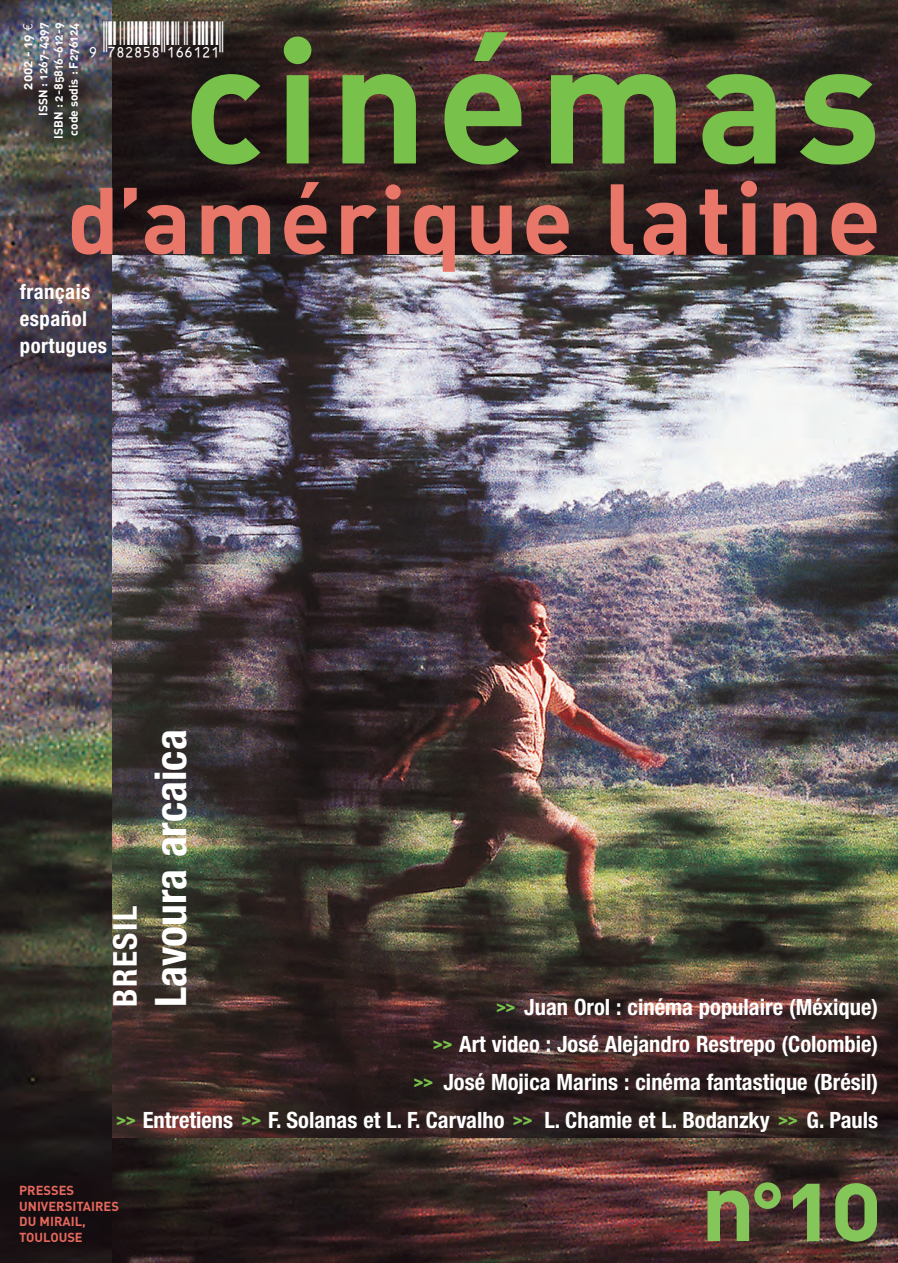
<style>
.page{position:relative;width:898px;height:1263px;background:#fff}
.page>*{position:absolute;margin:0;border:0;box-sizing:border-box;transform-origin:0 0}
.t1{font:169.5px "DIN Bold Alternate";letter-spacing:.055em;color:#78c14b}
.t2{font:96px "DIN Bold Alternate";color:#85c65b}
.t3{font:93px "DIN Bold Alternate";letter-spacing:.04em;color:#e97769}
.t4{font:700 condensed 43.5px "Helvetica Neue";color:#fff}
.t5{font:39.3px "Ean P30 Lfz";color:#fff}
.t6{font:700 condensed 33px "Helvetica Neue";letter-spacing:.05em;color:#fff}
.t7{font:700 condensed 22.5px/37.5px "Helvetica Neue";color:#fff;text-align:right}
.t8{font:700 condensed 20.7px/26.7px "Helvetica Neue";letter-spacing:.025em;color:#fff}
.t9{font:13.5px "DIN Bold Alternate";color:#fff}
.t10{font:12.9px/15.5px "DIN Bold Alternate";color:#e7685d}
.t11{font:12px/15px "DIN Bold Alternate";color:#fff;text-align:justify}
.s1{font-family:"Euro Mono"}
.s2{font-size:99px}
.s3{font-family:"Impact";font-weight:400;font-stretch:normal;font-size:18px;color:#78c14b}
.s4{font-size:72px}
</style>
<div class="page">
<img style="left:112px;top:0;width:785px;height:255px">
<img style="left:112px;top:1137px;width:785px;height:126px">
<img style="left:112px;top:255px;width:785px;height:882px">
<img style="left:0;top:0;width:112px;height:1263px">
<p class="t9" style="left:20px;top:90px;width:68px;rotate:-90deg">2002 - 19 <span class="s1">€</span></p>
<p class="t11" style="left:36px;top:139px;width:117px;text-indent:23px;rotate:-90deg">ISSN : 1267-4397<br>ISBN : 2-85816-612-9 code sodis : F276124</p>
<h3 class="t5" style="left:90px;top:8px;width:135px">-:HSMIPI=V[[VWV:</h3>
<h1 class="t1" style="left:183px;top:6px;width:698px">cinémas</h1>
<h3 class="t3" style="left:67px;top:168px;width:815px">d’amérique <span class="s2">latine</span></h3>
<p class="t8" style="left:20px;top:281px;width:89px">français español portugues</p>
<h3 class="t4" style="left:155px;top:1007px;width:279px;rotate:-90deg">Lavoura arcaica</h3>
<h3 class="t6" style="left:113px;top:1007px;width:103px;rotate:-90deg">BRESIL</h3>
<p class="t7" style="left:116px;top:990px;width:762px"><span class="s3">&gt;&gt;</span> Juan Orol : cinéma populaire (Méxique)<br><span class="s3">&gt;&gt;</span> Art video : José Alejandro Restrepo (Colombie)<br><span class="s3">&gt;&gt;</span> José Mojica Marins : cinéma fantastique (Brésil)<br><span class="s3">&gt;&gt;</span> Entretiens <span class="s3">&gt;&gt;</span> F. Solanas et L. F. Carvalho <span class="s3">&gt;&gt;</span> L. Chamie et L. Bodanzky <span class="s3">&gt;&gt;</span> G. Pauls</p>
<p class="t10" style="left:19px;top:1183px;width:101px">PRESSES<br>UNIVERSITAIRES<br>DU MIRAIL,<br>TOULOUSE</p>
<h2 class="t2" style="left:700px;top:1152px;width:183px">n<span class="s4">°</span>10</h2>
</div>
